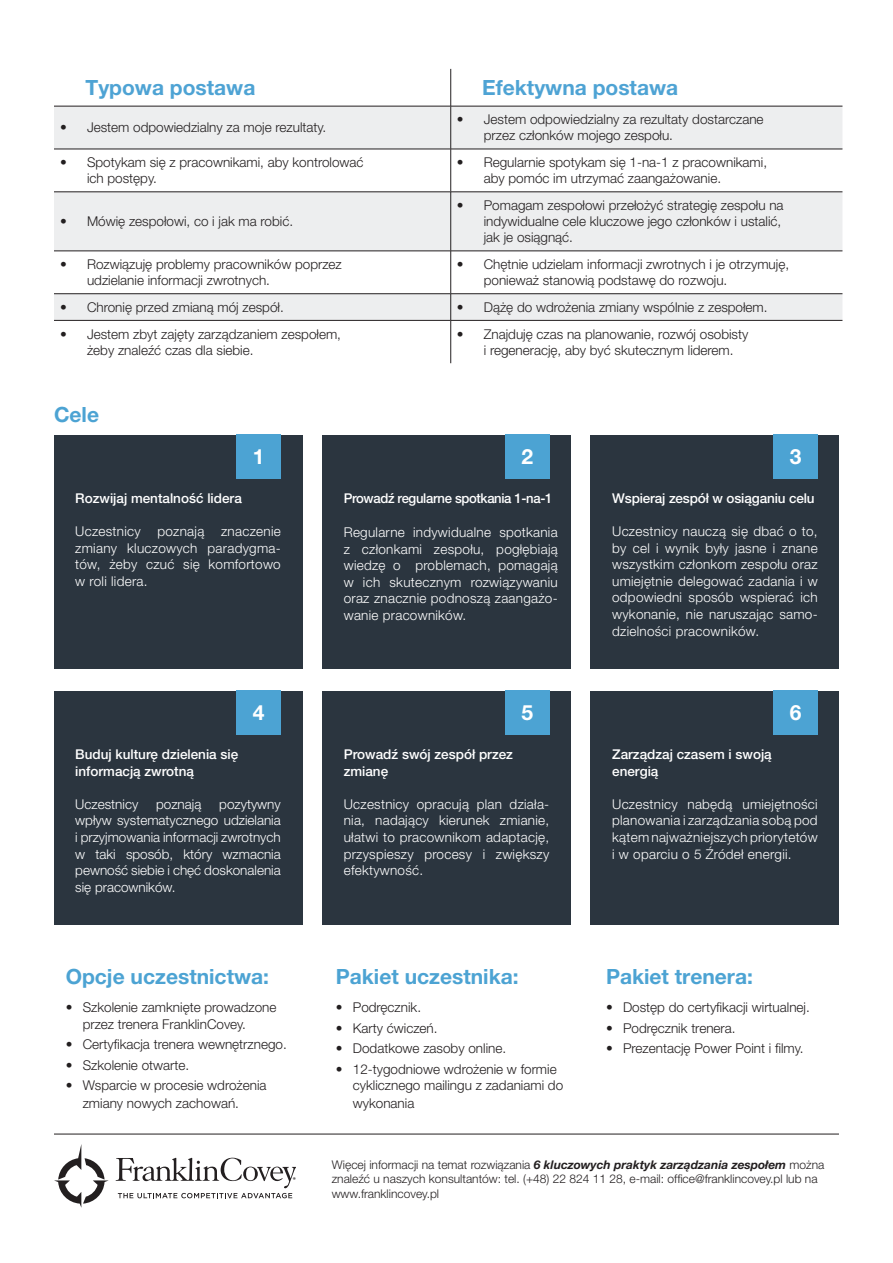
<style>
.page{position:relative;width:893px;height:1263px;background:#fff}
.page>*{position:absolute;margin:0;border:0;box-sizing:border-box;transform-origin:0 0}
.SUB_HEADING{font:700 21px "Helvetica Neue LT Pro";color:#4ca3d3}
.SUB_HEADING-2{font:700 21px "Helvetica Neue LT Pro";color:#4ea3d4}
.t1{font:700 21px "Helvetica Neue LT Pro";color:#fff}
.t2{font:300 13.5px/16.2px "Helvetica Neue LT Pro";color:#231f20}
.t3{font:300 13.5px/16.5px "Helvetica Neue LT Pro";letter-spacing:.02em;color:#fff;text-align:justify}
.t4{font:500 13.5px/16.5px "Helvetica Neue LT Pro";color:#fff}
.t5{font:500 13.5px "Helvetica Neue LT Pro";letter-spacing:-.025em;color:#fff}
.t6{font:300 13.5px "Helvetica Neue LT Pro";color:#fff}
.BODY_TEXT{font:300 12px/14.4px "Helvetica Neue LT Pro";color:#231f20}
.t7{font:700 6.9px "Myriad Pro";color:#231f20}
.s1{font-weight:700;font-style:italic}
</style>
<div class="page">
<svg style="left:54px;top:1144px;width:55px;height:64px"></svg>
<svg style="left:116px;top:1158px;width:180px;height:40px"></svg>
<hr style="left:54px;top:1134px;width:785px;height:1px;background:#231f20">
<svg style="left:54px;top:107px;width:788px;height:213px;fill:#edeeef"></svg>
<hr style="left:450px;top:69px;width:1px;height:37px;background:#231f20">
<hr style="left:54px;top:106px;width:397px;height:1px;background:#231f20">
<hr style="left:451px;top:106px;width:391px;height:1px;background:#231f20">
<hr style="left:450px;top:106px;width:1px;height:43px;background:#231f20">
<hr style="left:54px;top:149px;width:397px;height:1px;background:#231f20">
<hr style="left:451px;top:149px;width:391px;height:1px;background:#231f20">
<hr style="left:450px;top:149px;width:1px;height:43px;background:#231f20">
<hr style="left:54px;top:192px;width:397px;height:1px;background:#231f20">
<hr style="left:451px;top:192px;width:391px;height:1px;background:#231f20">
<hr style="left:450px;top:192px;width:1px;height:59px;background:#231f20">
<hr style="left:54px;top:251px;width:397px;height:1px;background:#231f20">
<hr style="left:451px;top:251px;width:391px;height:1px;background:#231f20">
<hr style="left:450px;top:251px;width:1px;height:43px;background:#231f20">
<hr style="left:54px;top:293px;width:397px;height:1px;background:#231f20">
<hr style="left:451px;top:293px;width:391px;height:1px;background:#231f20">
<svg style="left:450px;top:294px;width:1px;height:26px"></svg>
<hr style="left:54px;top:320px;width:397px;height:1px;background:#231f20">
<hr style="left:451px;top:320px;width:391px;height:1px;background:#231f20">
<hr style="left:450px;top:321px;width:1px;height:42px;background:#231f20">
<div style="left:54px;top:435px;width:248px;height:234px;background:#2b353f"></div>
<div style="left:54px;top:691px;width:248px;height:234px;background:#2b353f"></div>
<div style="left:322px;top:435px;width:248px;height:234px;background:#2b353f"></div>
<div style="left:322px;top:691px;width:248px;height:234px;background:#2b353f"></div>
<div style="left:591px;top:435px;width:248px;height:234px;background:#2b353f"></div>
<div style="left:591px;top:691px;width:248px;height:234px;background:#2b353f"></div>
<div style="left:236px;top:435px;width:45px;height:44px;background:#4ca3d3"></div>
<div style="left:236px;top:691px;width:45px;height:44px;background:#4ca3d3"></div>
<div style="left:505px;top:435px;width:45px;height:44px;background:#4ca3d3"></div>
<div style="left:505px;top:691px;width:45px;height:44px;background:#4ca3d3"></div>
<div style="left:773px;top:435px;width:45px;height:44px;background:#4ca3d3"></div>
<div style="left:773px;top:691px;width:45px;height:44px;background:#4ca3d3"></div>
<p class="SUB_HEADING-2" style="left:86px;top:74px;width:171px">Typowa postawa</p>
<p class="SUB_HEADING-2" style="left:482px;top:74px;width:197px">Efektywna postawa</p>
<p class="t2" style="left:60px;top:119px;width:268px">• Jestem odpowiedzialny za moje rezultaty.</p>
<p class="t2" style="left:484px;top:111px;width:281px;text-indent:-27px">• Jestem odpowiedzialny za rezultaty dostarczane przez członków mojego zespołu.</p>
<p class="t2" style="left:87px;top:154px;width:278px;text-indent:-27px">• Spotykam się z pracownikami, aby kontrolować ich postępy.</p>
<p class="t2" style="left:484px;top:154px;width:285px;text-indent:-27px">• Regularnie spotykam się 1-na-1 z pracownikami, aby pomóc im utrzymać zaangażowanie.</p>
<p class="t2" style="left:60px;top:213px;width:235px">• Mówię zespołowi, co i jak ma robić.</p>
<p class="t2" style="left:484px;top:197px;width:301px;text-indent:-27px">• Pomagam zespołowi przełożyć strategię zespołu na indywidualne cele kluczowe jego członków i ustalić, jak je osiągnąć.</p>
<p class="t2" style="left:87px;top:256px;width:256px;text-indent:-27px">• Rozwiązuję problemy pracowników poprzez udzielanie informacji zwrotnych.</p>
<p class="t2" style="left:484px;top:256px;width:307px;text-indent:-27px">• Chętnie udzielam informacji zwrotnych i je otrzymuję, ponieważ stanowią podstawę do rozwoju.</p>
<p class="t2" style="left:60px;top:299px;width:225px">• Chronię przed zmianą mój zespół.</p>
<p class="t2" style="left:457px;top:299px;width:312px">• Dążę do wdrożenia zmiany wspólnie z zespołem.</p>
<p class="t2" style="left:87px;top:325px;width:256px;text-indent:-27px">• Jestem zbyt zajęty zarządzaniem zespołem, żeby znaleźć czas dla siebie.</p>
<p class="t2" style="left:484px;top:325px;width:266px;text-indent:-27px">• Znajduję czas na planowanie, rozwój osobisty i regenerację, aby być skutecznym liderem.</p>
<p class="SUB_HEADING" style="left:54px;top:402px;width:47px">Cele</p>
<p class="t1" style="left:253px;top:444px;width:13px">1</p>
<p class="t4" style="left:75px;top:490px;width:168px">Rozwijaj mentalność lidera</p>
<p class="t3" style="left:75px;top:523px;width:207px">Uczestnicy poznają znaczenie zmiany kluczowych paradygma&shy;tów, żeby czuć się komfortowo w roli lidera.</p>
<p class="t1" style="left:253px;top:700px;width:13px">4</p>
<p class="t4" style="left:75px;top:746px;width:165px">Buduj kulturę dzielenia się informacją zwrotną</p>
<p class="t6" style="left:75px;top:796px;width:65px">Uczestnicy</p>
<p class="t6" style="left:156px;top:796px;width:47px">poznają</p>
<p class="t3" style="left:75px;top:796px;width:207px;text-indent:144px">pozytywny wpływ systematycznego udzielania i przyjmowania informacji zwrotnych w taki sposób, który wzmacnia pewność siebie i chęć doskonalenia się pracowników.</p>
<p class="SUB_HEADING" style="left:66px;top:963px;width:205px">Opcje uczestnictwa:</p>
<p class="t2" style="left:83px;top:999px;width:195px;text-indent:-17px">• Szkolenie zamknięte prowadzone przez trenera FranklinCovey.</p>
<p class="t2" style="left:66px;top:1036px;width:223px">• Certyfikacja trenera wewnętrznego.</p>
<p class="t2" style="left:66px;top:1056px;width:125px">• Szkolenie otwarte.</p>
<p class="t2" style="left:83px;top:1076px;width:185px;line-height:18px;text-indent:-17px">• Wsparcie w procesie wdrożenia zmiany nowych zachowań.</p>
<p class="t7" style="left:293px;top:1176px;width:5px">®</p>
<p class="t1" style="left:521px;top:444px;width:13px">2</p>
<p class="t5" style="left:344px;top:491px;width:210px">Prowadź regularne spotkania 1-na-1</p>
<p class="t3" style="left:344px;top:524px;width:216px">Regularne indywidualne spotkania z członkami zespołu, pogłębiają wiedzę o problemach, pomagają w ich skutecznym rozwiązywaniu oraz znacznie podnoszą zaangażo&shy;wanie pracowników.</p>
<p class="t1" style="left:521px;top:700px;width:13px">5</p>
<p class="t4" style="left:344px;top:746px;width:171px">Prowadź swój zespół przez zmianę</p>
<p class="t3" style="left:344px;top:796px;width:207px">Uczestnicy opracują plan działa&shy;nia, nadający kierunek zmianie, ułatwi to pracownikom adaptację, przyspieszy procesy i zwiększy efektywność.</p>
<p class="SUB_HEADING" style="left:336px;top:963px;width:184px">Pakiet uczestnika:</p>
<p class="t2" style="left:336px;top:999px;width:87px">• Podręcznik.</p>
<p class="t2" style="left:336px;top:1020px;width:103px">• Karty ćwiczeń.</p>
<p class="t2" style="left:336px;top:1040px;width:172px">• Dodatkowe zasoby online.</p>
<p class="t2" style="left:353px;top:1061px;width:212px;text-indent:-17px">• 12-tygodniowe wdrożenie w formie cyklicznego mailingu z zadaniami do</p>
<p class="t2" style="left:353px;top:1095px;width:63px">wykonania</p>
<p class="t1" style="left:790px;top:444px;width:13px">3</p>
<p class="t4" style="left:612px;top:490px;width:204px">Wspieraj zespół w osiąganiu celu</p>
<p class="t3" style="left:612px;top:523px;width:207px">Uczestnicy nauczą się dbać o to, by cel i wynik były jasne i znane wszystkim członkom zespołu oraz umiejętnie delegować zadania i w odpowiedni sposób wspierać ich wykonanie, nie naruszając samo&shy;dzielności pracowników.</p>
<p class="t1" style="left:790px;top:700px;width:13px">6</p>
<p class="t4" style="left:612px;top:746px;width:161px">Zarządzaj czasem i swoją energią</p>
<p class="t3" style="left:612px;top:796px;width:207px">Uczestnicy nabędą umiejętności planowania i zarządzania sobą pod kątem najważniejszych priorytetów i w oparciu o 5 Źródeł energii.</p>
<p class="SUB_HEADING" style="left:606px;top:963px;width:148px">Pakiet trenera:</p>
<p class="t2" style="left:606px;top:999px;width:205px">• Dostęp do certyfikacji wirtualnej.</p>
<p class="t2" style="left:606px;top:1020px;width:131px">• Podręcznik trenera.</p>
<p class="t2" style="left:606px;top:1040px;width:199px">• Prezentację Power Point i filmy.</p>
<p class="BODY_TEXT" style="left:332px;top:1157px;width:494px">Więcej informacji na temat rozwiązania <span class="s1">6 kluczowych praktyk zarządzania zespołem</span> można znaleźć u naszych konsultantów: tel. (+48) 22 824 11 28, e-mail: office@franklincovey.pl lub na www.franklincovey.pl</p>
</div>
